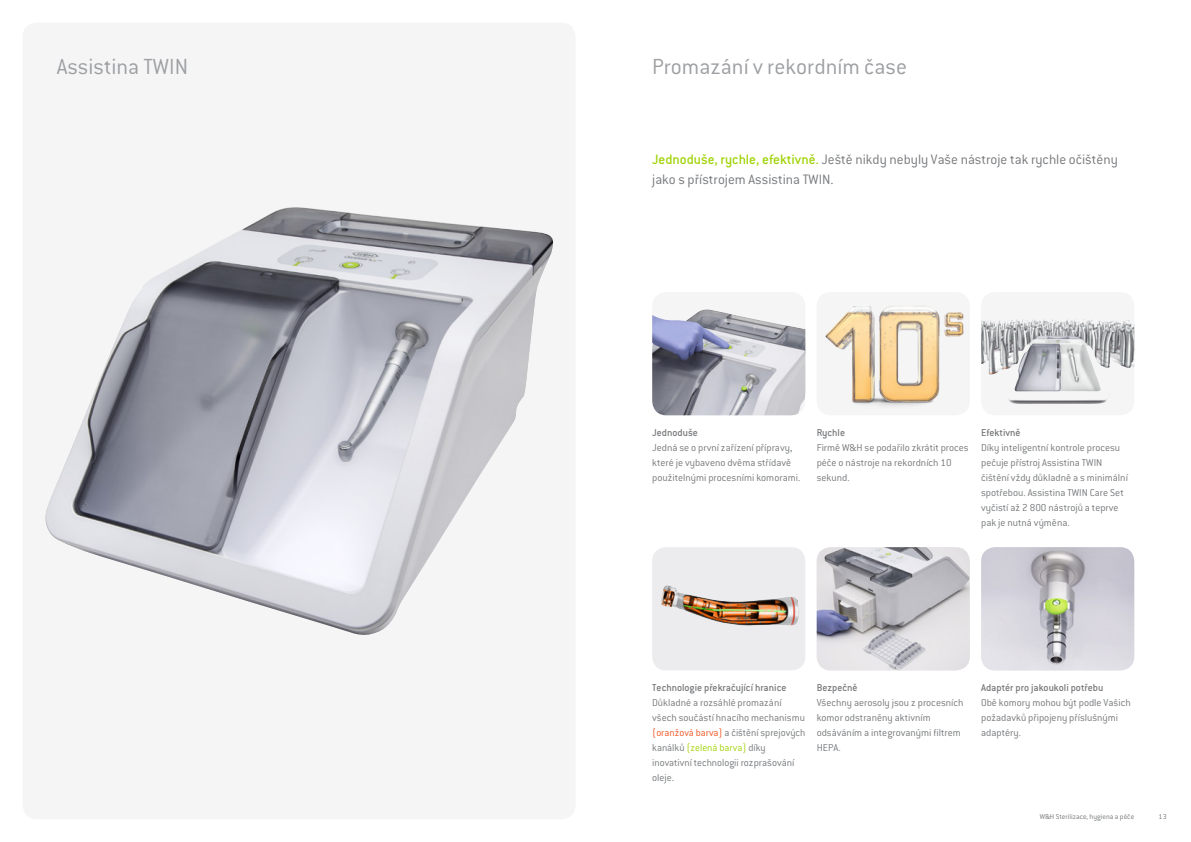
<style>
.page{position:relative;width:1191px;height:842px;background:#fff}
.page>*{position:absolute;margin:0;border:0;box-sizing:border-box;transform-origin:0 0}
.t1{font:300 24px "Conduit ITC Pro";color:#9d9fa2}
.t2{font:300 15px/20px "Conduit ITC Pro";color:#76787b}
.t3{font:300 11px/15px "Conduit ITC Pro";color:#76787b}
.t4{font:500 11px "Conduit ITC Pro";color:#76787b}
.t5{font:300 7.9px "Conduit ITC Pro";color:#76787b}
.s1{font-weight:500;color:#a2d40a}
.s2{color:#f15622}
.s3{color:#a2d40a}
</style>
<div class="page">
<div style="left:23px;top:23px;width:552px;height:796px;background:#f5f5f6;border-radius:14px"></div>
<img style="left:45px;top:207px;width:508px;height:428px">
<div style="left:652px;top:292px;width:153px;height:123px;background:#f5f5f6;border-radius:14px"></div>
<img style="left:652px;top:309px;width:153px;height:106px">
<img style="left:825px;top:305px;width:140px;height:105px">
<svg style="left:981px;top:292px;width:153px;height:123px;fill:#f5f5f6"></svg>
<img style="left:1033px;top:318px;width:51px;height:15px">
<div style="left:652px;top:547px;width:153px;height:123px;background:#ececee"></div>
<img style="left:661px;top:585px;width:138px;height:41px">
<img style="left:816px;top:547px;width:153px;height:123px">
<img style="left:981px;top:547px;width:153px;height:123px">
<h1 class="t1" style="left:57px;top:53px;width:133px">Assistina TWIN</h1>
<h1 class="t1" style="left:652px;top:53px;width:256px">Promazání v rekordním čase</h1>
<h2 class="t2" style="left:652px;top:149px;width:467px"><span class="s1">Jednoduše, rychle, efektivně.</span> Ještě nikdy nebyly Vaše nástroje tak rychle očištěny jako s přístrojem Assistina TWIN.</h2>
<p class="t4" style="left:652px;top:426px;width:47px">Jednoduše</p>
<p class="t3" style="left:652px;top:440px;width:150px">Jedná se o první zařízení přípravy, které je vybaveno dvěma střídavě použitelnými procesními komorami.</p>
<p class="t4" style="left:816px;top:426px;width:30px">Rychle</p>
<p class="t3" style="left:816px;top:440px;width:154px">Firmě W&amp;H se podařilo zkrátit proces péče o nástroje na rekordních 10 sekund.</p>
<p class="t4" style="left:981px;top:426px;width:41px">Efektivně</p>
<p class="t3" style="left:981px;top:440px;width:148px">Díky inteligentní kontrole procesu pečuje přístroj Assistina TWIN čištění vždy důkladně a s minimální spotřebou. Assistina TWIN Care Set vyčistí až 2 800 nástrojů a teprve pak je nutná výměna.</p>
<p class="t4" style="left:652px;top:681px;width:136px">Technologie překračující hranice</p>
<p class="t3" style="left:652px;top:695px;width:155px">Důkladné a rozsáhlé promazání všech součástí hnacího mechanismu <span class="s2">(oranžová barva)</span> a čištění sprejových kanálků <span class="s3">(zelená barva)</span> díky inovativní technologii rozprašování oleje.</p>
<p class="t4" style="left:816px;top:681px;width:42px">Bezpečně</p>
<p class="t3" style="left:816px;top:695px;width:148px">Všechny aerosoly jsou z procesních komor odstraněny aktivním odsáváním a integrovanými filtrem<br>HEPA.</p>
<p class="t4" style="left:981px;top:681px;width:124px">Adaptér pro jakoukoli potřebu</p>
<p class="t3" style="left:981px;top:695px;width:151px">Obě komory mohou být podle Vašich požadavků připojeny příslušnými adaptéry.</p>
<p class="t5" style="left:1039px;top:812px;width:96px">W&amp;H Sterilizace, hygiena a péče</p>
<p class="t5" style="left:1158px;top:812px;width:10px">13</p>
</div>
